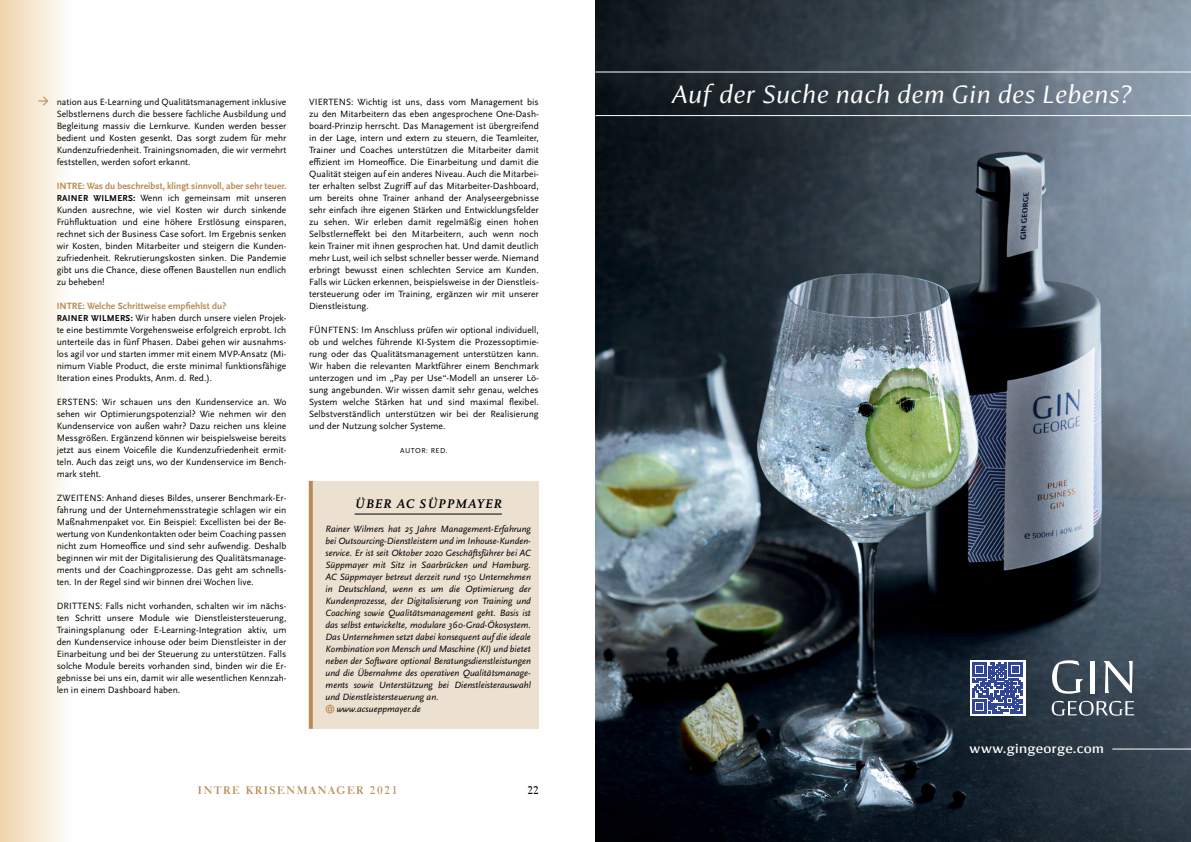
<style>
.page{position:relative;width:1191px;height:842px;background:#fff}
.page>*{position:absolute;margin:0;border:0;box-sizing:border-box;transform-origin:0 0}
.t1{font:italic 24.8px "Conglomerate";letter-spacing:.025em;color:#fff}
.t2{font:500 13px "Conglomerate";letter-spacing:.02em;color:#fff}
.t3{font:italic 700 13px "Scala Pro";letter-spacing:.06em;color:#000}
.t4{font:700 11px "Electra LT Std";letter-spacing:.15em;color:#ba8a54}
.t5{font:700 11px "Electra LT Std";color:#000}
.t6{font:9.5px/12px "Scala Sans Pro";color:#000;text-align:justify}
.t7{font:italic 9.5px "Scala Sans Pro";color:#000}
.t8{font:7.5px "Scala Sans Pro";letter-spacing:.06em;color:#000}
.s1{font-family:"Arrow Dynamic";font-size:12px;color:#ba8a54}
.s2{font-weight:700;color:#ba8a54}
.s3{font-weight:700;font-size:9px}
</style>
<div class="page">
<img style="left:595px;top:0;width:596px;height:842px">
<svg style="left:1052px;top:660px;width:31px;height:34px"></svg>
<div style="left:1090px;top:661px;width:5px;height:32px;background:#fff"></div>
<svg style="left:1103px;top:661px;width:29px;height:32px"></svg>
<svg style="left:1051px;top:701px;width:83px;height:15px"></svg>
<hr style="left:595px;top:115px;width:596px;height:1px;background:#fff">
<hr style="left:595px;top:72px;width:596px;height:1px;background:#fff">
<hr style="left:1112px;top:749px;width:79px;height:1px;background:#fff">
<svg style="left:970px;top:660px;width:55px;height:55px"></svg>
<svg style="left:972px;top:662px;width:51px;height:51px"></svg>
<div style="left:309px;top:481px;width:230px;height:248px;background:#ece0d1"></div>
<hr style="left:355px;top:514px;width:147px;height:1px;background:#000">
<svg style="left:325px;top:705px;width:9px;height:8px"></svg>
<svg style="left:309px;top:481px;width:4px;height:248px"></svg>
<div style="left:0;top:0;width:77px;height:842px;background:linear-gradient(to right,#f0d5aa,#fff)"></div>
<p class="t6" style="left:38px;top:96px;width:249px"><span class="s1">e</span> nation aus E-Learning und Qualitätsmanagement inklusive</p>
<p class="t6" style="left:57px;top:108px;width:231px">Selbstlernens durch die bessere fachliche Ausbildung und Begleitung massiv die Lernkurve. Kunden werden besser bedient und Kosten gesenkt. Das sorgt zudem für mehr Kundenzufriedenheit. Trainingsnomaden, die wir vermehrt feststellen, werden sofort erkannt.</p>
<p class="t6" style="left:57px;top:180px;width:231px"><span class="s2">INTRE: Was du beschreibst, klingt sinnvoll, aber sehr teuer.<br></span><span class="s3">RAINER WILMERS:</span> Wenn ich gemeinsam mit unseren Kunden ausrechne, wie viel Kosten wir durch sinkende Frühfluktuation und eine höhere Erstlösung einsparen, rechnet sich der Business Case sofort. Im Ergebnis senken wir Kosten, binden Mitarbeiter und steigern die Kunden&shy;zufriedenheit. Rekrutierungskosten sinken. Die Pandemie gibt uns die Chance, diese offenen Baustellen nun endlich zu beheben!</p>
<p class="t6" style="left:57px;top:300px;width:231px;text-align:left"><span class="s2">INTRE: Welche Schrittweise empfiehlst du?<br></span><span class="s3">RAINER WILMERS:</span> Wir haben durch unsere vielen Projek&shy;te eine bestimmte Vorgehensweise erfolgreich erprobt. Ich unterteile das in fünf Phasen. Dabei gehen wir ausnahms&shy;los agil vor und starten immer mit einem MVP-Ansatz (Mi&shy;nimum Viable Product, die erste minimal funktionsfähige Iteration eines Produkts, Anm. d. Red.).</p>
<p class="t6" style="left:57px;top:396px;width:231px">ERSTENS: Wir schauen uns den Kundenservice an. Wo sehen wir Optimierungspotenzial? Wie nehmen wir den Kundenservice von außen wahr? Dazu reichen uns kleine Messgrößen. Ergänzend können wir beispielsweise bereits jetzt aus einem Voicefile die Kundenzufriedenheit ermit&shy;teln. Auch das zeigt uns, wo der Kundenservice im Bench&shy;mark steht.</p>
<p class="t6" style="left:57px;top:492px;width:231px">ZWEITENS: Anhand dieses Bildes, unserer Benchmark-Er&shy;fahrung und der Unternehmensstrategie schlagen wir ein Maßnahmenpaket vor. Ein Beispiel: Excellisten bei der Be&shy;wertung von Kundenkontakten oder beim Coaching passen nicht zum Homeoffice und sind sehr aufwendig. Deshalb beginnen wir mit der Digitalisierung des Qualitätsmanage&shy;ments und der Coachingprozesse. Das geht am schnells&shy;ten. In der Regel sind wir binnen drei Wochen live.</p>
<p class="t6" style="left:57px;top:600px;width:231px">DRITTENS: Falls nicht vorhanden, schalten wir im nächs&shy;ten Schritt unsere Module wie Dienstleistersteuerung, Trainingsplanung oder E-Learning-Integration aktiv, um den Kundenservice inhouse oder beim Dienstleister in der Einarbeitung und bei der Steuerung zu unterstützen. Falls solche Module bereits vorhanden sind, binden wir die Er&shy;gebnisse bei uns ein, damit wir alle wesentlichen Kennzah&shy;len in einem Dashboard haben.</p>
<p class="t6" style="left:309px;top:96px;width:231px">VIERTENS: Wichtig ist uns, dass vom Management bis zu den Mitarbeitern das eben angesprochene One-Dash&shy;board-Prinzip herrscht. Das Management ist übergreifend in der Lage, intern und extern zu steuern, die Teamleiter, Trainer und Coaches unterstützen die Mitarbeiter damit effizient im Homeoffice. Die Einarbeitung und damit die Qualität steigen auf ein anderes Niveau. Auch die Mitarbei&shy;ter erhalten selbst Zugriff auf das Mitarbeiter-Dashboard, um bereits ohne Trainer anhand der Analyseergebnisse sehr einfach ihre eigenen Stärken und Entwicklungsfelder zu sehen. Wir erleben damit regelmäßig einen hohen Selbstlerneffekt bei den Mitarbeitern, auch wenn noch kein Trainer mit ihnen gesprochen hat. Und damit deutlich mehr Lust, weil ich selbst schneller besser werde. Niemand erbringt bewusst einen schlechten Service am Kunden.<br>Falls wir Lücken erkennen, beispielsweise in der Dienstleis&shy;tersteuerung oder im Training, ergänzen wir mit unserer Dienstleistung.</p>
<p class="t6" style="left:309px;top:324px;width:231px">FÜNFTENS: Im Anschluss prüfen wir optional individuell, ob und welches führende KI-System die Prozessoptimie&shy;rung oder das Qualitätsmanagement unterstützen kann.<br>Wir haben die relevanten Marktführer einem Benchmark unterzogen und im „Pay per Use“-Modell an unserer Lö&shy;sung angebunden. Wir wissen damit sehr genau, welches System welche Stärken hat und sind maximal flexibel.<br>Selbstverständlich unterstützen wir bei der Realisierung und der Nutzung solcher Systeme.</p>
<p class="t8" style="left:400px;top:446px;width:49px">AUTOR: RED.</p>
<h2 class="t3" style="left:355px;top:496px;width:149px">ÜBER AC SÜPPMAYER</h2>
<p class="t7" style="left:325px;top:523px;width:207px">Rainer Wilmers hat 25 Jahre Management-Erfahrung</p>
<p class="t7" style="left:325px;top:535px;width:207px">bei Outsourcing-Dienstleistern und im Inhouse-Kunden-</p>
<p class="t7" style="left:325px;top:547px;width:207px">service. Er ist seit Oktober 2020 Geschäftsführer bei AC</p>
<p class="t7" style="left:325px;top:559px;width:207px">Süppmayer mit Sitz in Saarbrücken und Hamburg.</p>
<p class="t7" style="left:325px;top:571px;width:207px">AC Süppmayer betreut derzeit rund 150 Unternehmen</p>
<p class="t7" style="left:325px;top:583px;width:207px">in Deutschland, wenn es um die Optimierung der</p>
<p class="t7" style="left:325px;top:595px;width:207px">Kundenprozesse, der Digitalisierung von Training und</p>
<p class="t7" style="left:325px;top:607px;width:207px">Coaching sowie Qualitätsmanagement geht. Basis ist</p>
<p class="t7" style="left:325px;top:619px;width:207px">das selbst entwickelte, modulare 360-Grad-Ökosystem.</p>
<p class="t7" style="left:325px;top:631px;width:207px">Das Unternehmen setzt dabei konsequent auf die ideale</p>
<p class="t7" style="left:325px;top:643px;width:207px">Kombination von Mensch und Maschine (KI) und bietet</p>
<p class="t7" style="left:325px;top:655px;width:207px">neben der Software optional Beratungsdienstleistungen</p>
<p class="t7" style="left:325px;top:667px;width:207px">und die Übernahme des operativen Qualitätsmanage-</p>
<p class="t7" style="left:325px;top:679px;width:207px">ments sowie Unterstützung bei Dienstleisterauswahl</p>
<p class="t7" style="left:325px;top:691px;width:115px">und Dienstleistersteuerung an.</p>
<p class="t7" style="left:337px;top:703px;width:85px">www.acsueppmayer.de</p>
<p class="t4" style="left:198px;top:783px;width:201px">INTRE KRISENMANAGER 2021</p>
<p class="t5" style="left:527px;top:783px;width:13px">22</p>
<h1 class="t1" style="left:672px;top:78px;width:461px">Auf der Suche nach dem Gin des Lebens?</h1>
<h2 class="t2" style="left:969px;top:740px;width:136px">www.gingeorge.com</h2>
</div>
